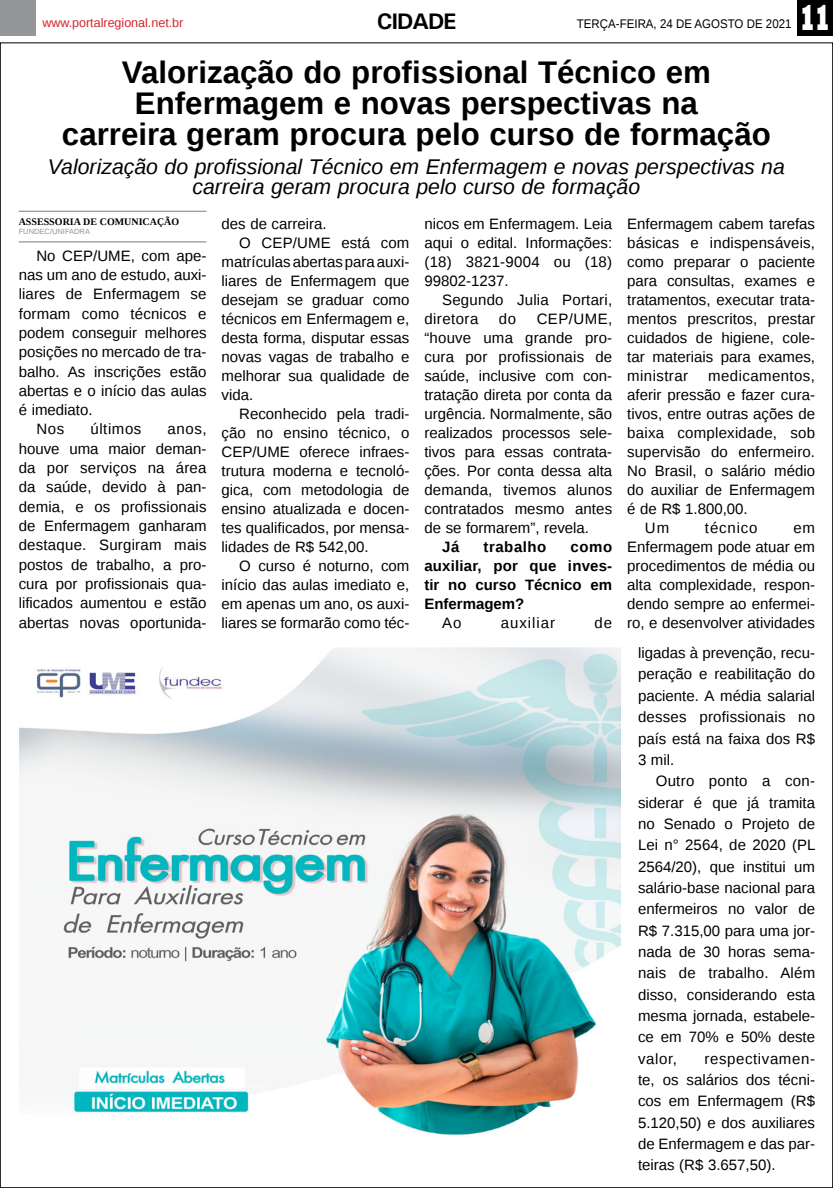
<style>
.page{position:relative;width:833px;height:1188px;background:#fff}
.page>*{position:absolute;margin:0;border:0;box-sizing:border-box;transform-origin:0 0}
.t1{font:800 36.12px "Rockwell";color:#fff;scale:.7 1}
.TÍTULO{font:700 31.25px/31.2px "Liberation Sans";color:#000;text-align:center}
.TITULO_PG{font:700 22.5px "Univers";letter-spacing:-.04em;color:#000}
.LINHA_FINA{font:italic 21.25px "Liberation Sans";color:#000}
.MATÉRIA{font:15px/19px "Liberation Sans";color:#000;text-align:justify}
.MATÉRIA-2{font:700 15px/19px "Liberation Sans";letter-spacing:.01em;color:#000;text-align:justify}
.MATÉRIA-3{font:700 15px "Liberation Sans";letter-spacing:.035em;color:#000}
.MATÉRIA-4{font:15px "Liberation Sans";letter-spacing:.065em;color:#000}
.MATÉRIA-5{font:15px "Liberation Sans";letter-spacing:.04em;color:#000}
.MATÉRIA-6{font:15px "Liberation Sans";letter-spacing:.055em;color:#000}
.DATA_PG{font:12.5px "Liberation Sans";color:#000;scale:.92 1}
.DATA_PG-2{font:12.5px "Liberation Sans";color:#d2232a}
.CRÉDITO_NOME{font:700 10px "Liberation Serif";color:#000}
.CRÉDITO_MATÉRIA{font:7.5px "Liberation Sans";color:#939598}
</style>
<div class="page">
<div style="left:0;top:0;width:35px;height:35px;background:#939598"></div>
<div style="left:797px;top:0;width:36px;height:35px;background:#000"></div>
<hr style="left:19px;top:211px;width:188px;height:1px;background:#939598">
<hr style="left:19px;top:241px;width:188px;height:1px;background:#939598">
<img style="left:20px;top:647px;width:600px;height:488px">
<p class="DATA_PG-2" style="left:42px;top:15px;width:143px">www.portalregional.net.br</p>
<p class="TITULO_PG" style="left:377px;top:8px;width:81px">CIDADE</p>
<p class="DATA_PG" style="left:577px;top:17px;width:235px">TERÇA-FEIRA, 24 DE AGOSTO DE 2021</p>
<p class="t1" style="left:799px;top:-3px;width:48px">11</p>
<p class="TÍTULO" style="left:122px;top:56px;width:590px">Valorização do profissional Técnico em<br>Enfermagem e novas perspectivas na</p>
<p class="TÍTULO" style="left:62px;top:118px;width:710px">carreira geram procura pelo curso de formação</p>
<p class="LINHA_FINA" style="left:48px;top:153px;width:738px">Valorização do profissional Técnico em Enfermagem e novas perspectivas na</p>
<p class="LINHA_FINA" style="left:192px;top:173px;width:449px">carreira geram procura pelo curso de formação</p>
<p class="CRÉDITO_NOME" style="left:19px;top:215px;width:162px">ASSESSORIA DE COMUNICAÇÃO</p>
<p class="CRÉDITO_MATÉRIA" style="left:19px;top:227px;width:73px">FUNDEC/UNIFADRA</p>
<p class="MATÉRIA" style="left:19px;top:246px;width:189px;text-indent:18px">No CEP/UME, com ape&shy;nas um ano de estudo, auxi&shy;liares de Enfermagem se formam como técnicos e podem conseguir melhores posições no mercado de tra&shy;balho. As inscrições estão abertas e o início das aulas é imediato.</p>
<p class="MATÉRIA" style="left:36px;top:420px;width:29px">Nos</p>
<p class="MATÉRIA-5" style="left:90px;top:420px;width:53px">últimos</p>
<p class="MATÉRIA" style="left:222px;top:215px;width:107px">des de carreira.</p>
<p class="MATÉRIA" style="left:222px;top:234px;width:189px;text-indent:18px">O CEP/UME está com matrículas abertas para auxi&shy;liares de Enfermagem que desejam se graduar como técnicos em Enfermagem e, desta forma, disputar essas novas vagas de trabalho e melhorar sua qualidade de vida.</p>
<p class="MATÉRIA" style="left:222px;top:404px;width:189px;text-indent:18px">Reconhecido pela tradi&shy;ção no ensino técnico, o CEP/UME oferece infraes&shy;trutura moderna e tecnoló&shy;gica, com metodologia de ensino atualizada e docen&shy;tes qualificados, por mensa&shy;lidades de R$ 542,00.</p>
<p class="MATÉRIA" style="left:222px;top:556px;width:189px;text-indent:18px">O curso é noturno, com início das aulas imediato e, em apenas um ano, os auxi&shy;liares se formarão como téc-</p>
<p class="MATÉRIA" style="left:424px;top:215px;width:189px">nicos em Enfermagem. Leia aqui o edital. Informações: (18) 3821-9004 ou (18)<br>99802-1237.</p>
<p class="MATÉRIA" style="left:424px;top:291px;width:189px;text-indent:18px">Segundo Julia Portari, diretora</p>
<p class="MATÉRIA" style="left:627px;top:215px;width:189px">Enfermagem cabem tarefas básicas e indispensáveis, como preparar o paciente para consultas, exames e tratamentos, executar trata&shy;mentos prescritos, prestar cuidados de higiene, cole&shy;tar materiais para exames, ministrar</p>
<p class="MATÉRIA" style="left:424px;top:310px;width:189px;text-indent:112px">CEP/UME, “houve uma grande pro&shy;cura por profissionais de saúde, inclusive com con&shy;tratação direta por conta da urgência. Normalmente, são realizados processos sele&shy;tivos para essas contrata&shy;ções. Por conta dessa alta demanda, tivemos alunos contratados mesmo antes de se formarem”, revela.</p>
<p class="MATÉRIA-2" style="left:442px;top:536px;width:19px">Já</p>
<p class="MATÉRIA-3" style="left:483px;top:536px;width:64px">trabalho</p>
<p class="MATÉRIA" style="left:499px;top:310px;width:19px">do</p>
<p class="MATÉRIA" style="left:627px;top:367px;width:189px;text-indent:81px">medicamentos, aferir pressão e fazer cura&shy;tivos, entre outras ações de baixa complexidade, sob supervisão do enfermeiro.<br>No Brasil, o salário médio do auxiliar de Enfermagem é de R$ 1.800,00.</p>
<p class="MATÉRIA" style="left:645px;top:518px;width:26px">Um</p>
<p class="MATÉRIA-6" style="left:705px;top:519px;width:54px">técnico</p>
<p class="MATÉRIA" style="left:19px;top:420px;width:189px;text-indent:149px">anos, houve uma maior deman&shy;da por serviços na área da saúde, devido à pan&shy;demia, e os profissionais de Enfermagem ganharam destaque. Surgiram mais postos de trabalho, a pro&shy;cura por profissionais qua&shy;lificados aumentou e estão abertas novas oportunida-</p>
<p class="MATÉRIA" style="left:627px;top:518px;width:189px;text-indent:166px">em Enfermagem pode atuar em procedimentos de média ou alta complexidade, respon&shy;dendo sempre ao enfermei&shy;ro, e desenvolver atividades</p>
<p class="MATÉRIA" style="left:638px;top:642px;width:179px;line-height:21.4px">ligadas à prevenção, recu&shy;peração e reabilitação do paciente. A média salarial desses profissionais no país está na faixa dos R$ 3 mil.</p>
<p class="MATÉRIA" style="left:638px;top:770px;width:179px;line-height:21.4px;text-indent:18px">Outro ponto a con&shy;siderar é que já tramita no Senado o Projeto de Lei n° 2564, de 2020 (PL 2564/20), que institui um salário-base nacional para enfermeiros no valor de R$ 7.315,00 para uma jor&shy;nada de 30 horas sema&shy;nais de trabalho. Além disso, considerando esta mesma jornada, estabele&shy;ce em 70% e 50% deste valor,</p>
<p class="MATÉRIA-2" style="left:424px;top:536px;width:189px;text-indent:146px">como auxiliar, por que inves&shy;tir no curso Técnico em Enfermagem?</p>
<p class="MATÉRIA" style="left:442px;top:613px;width:21px">Ao</p>
<p class="MATÉRIA-4" style="left:501px;top:614px;width:56px">auxiliar</p>
<p class="MATÉRIA" style="left:594px;top:613px;width:19px">de</p>
<p class="MATÉRIA" style="left:638px;top:1048px;width:178px;line-height:21.4px;text-indent:66px">respectivamen&shy;te, os salários dos técni&shy;cos em Enfermagem (R$ 5.120,50) e dos auxiliares de Enfermagem e das par&shy;teiras (R$ 3.657,50).</p>
</div>
